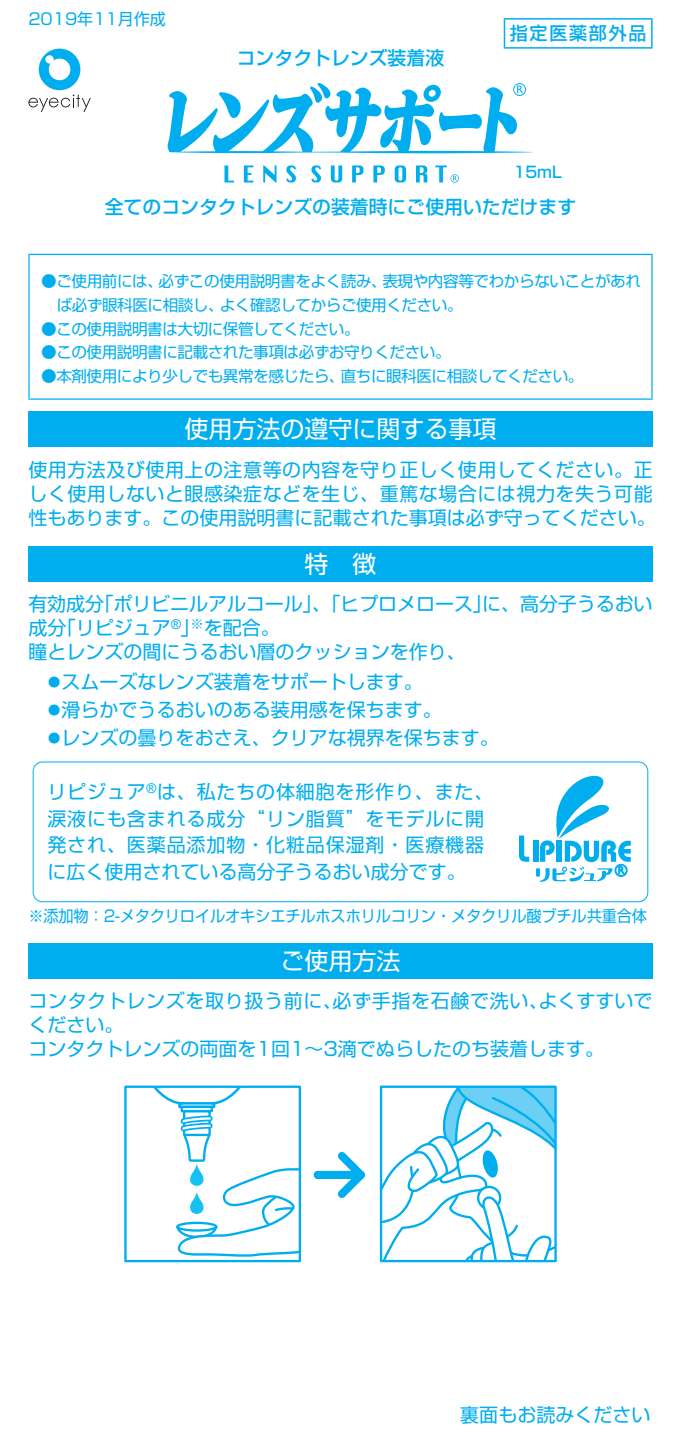
<style>
.page{position:relative;width:681px;height:1440px;background:#fff}
.page>*{position:absolute;margin:0;border:0;box-sizing:border-box;transform-origin:0 0}
.t1{font:24px "Shin Go Pro";color:#fff}
.t2{font:19px/24px "Shin Go Pro";color:#00aeef}
.t3{font:19px/24px "Shin Go Pro";letter-spacing:.025em;color:#00aeef}
.t4{font:19px/26.4px "Shin Go Pro";letter-spacing:.045em;color:#00aeef}
.t5{font:500 18.8px "Shin Go Pro";color:#00aeef}
.t6{font:500 18px "Shin Go Pro";letter-spacing:.1em;color:#00aeef}
.t7{font:16px "Shin Go Pro";letter-spacing:-.01em;color:#00aeef;scale:.95 1}
.t8{font:16px "Shin Go Pro";letter-spacing:-.01em;color:#00aeef}
.t9{font:15.6px/23.6px "Shin Go Pro";letter-spacing:-.03em;color:#00aeef}
.t10{font:500 15.6px "Shin Go Pro";color:#00aeef}
</style>
<div class="page">
<svg style="left:224px;top:165px;width:10px;height:17px"></svg>
<svg style="left:244px;top:165px;width:9px;height:17px"></svg>
<svg style="left:263px;top:165px;width:13px;height:17px"></svg>
<svg style="left:286px;top:165px;width:10px;height:17px"></svg>
<svg style="left:311px;top:165px;width:10px;height:17px"></svg>
<svg style="left:331px;top:165px;width:11px;height:17px"></svg>
<svg style="left:352px;top:165px;width:11px;height:17px"></svg>
<svg style="left:373px;top:165px;width:11px;height:17px"></svg>
<svg style="left:394px;top:165px;width:12px;height:17px"></svg>
<svg style="left:416px;top:165px;width:11px;height:17px"></svg>
<svg style="left:435px;top:165px;width:23px;height:18px"></svg>
<svg style="left:167px;top:83px;width:365px;height:70px"></svg>
<svg style="left:28px;top:49px;width:63px;height:63px"></svg>
<div style="left:28px;top:412px;width:624px;height:35px;background:#00aeef"></div>
<div style="left:28px;top:546px;width:624px;height:36px;background:#00aeef"></div>
<svg style="left:519px;top:835px;width:10px;height:27px"></svg>
<div style="left:532px;top:841px;width:6px;height:21px;background:#00aeef"></div>
<svg style="left:535px;top:776px;width:95px;height:106px"></svg>
<div style="left:33px;top:762px;width:614px;height:140px;border:1px solid #00aeef;border-radius:9px"></div>
<div style="left:28px;top:943px;width:624px;height:35px;background:#00aeef"></div>
<svg style="left:313px;top:1087px;width:240px;height:174px"></svg>
<div style="left:380px;top:1086px;width:176px;height:176px;border:2px solid #00aeef"></div>
<svg style="left:154px;top:1089px;width:144px;height:168px"></svg>
<div style="left:124px;top:1086px;width:177px;height:176px;border:2px solid #00aeef"></div>
<hr style="left:28px;top:254px;width:624px;height:1px;background:#00aeef">
<hr style="left:28px;top:255px;width:2px;height:143px;background:#00aeef">
<hr style="left:651px;top:255px;width:1px;height:143px;background:#00aeef">
<hr style="left:28px;top:398px;width:624px;height:2px;background:#00aeef">
<hr style="left:503px;top:18px;width:149px;height:2px;background:#00aeef">
<hr style="left:503px;top:20px;width:2px;height:27px;background:#00aeef">
<hr style="left:650px;top:20px;width:2px;height:27px;background:#00aeef">
<hr style="left:503px;top:47px;width:149px;height:2px;background:#00aeef">
<p class="t8" style="left:28px;top:6px;width:139px">2019年11月作成</p>
<p class="t5" style="left:237px;top:43px;width:209px">コンタクトレンズ装着液</p>
<p class="t6" style="left:509px;top:19px;width:138px">指定医薬部外品</p>
<p class="t10" style="left:513px;top:159px;width:50px">15mL</p>
<p class="t5" style="left:105px;top:191px;width:472px">全てのコンタクトレンズの装着時にご使用いただけます</p>
<p class="t9" style="left:57px;top:268px;width:585px;text-indent:-16px">● ご使用前には、必ずこの使用説明書をよく読み、表現や内容等でわからないことがあれば必ず眼科医に相談し、よく確認してからご使用ください。</p>
<p class="t9" style="left:41px;top:315px;width:320px">●この使用説明書は大切に保管してください。</p>
<p class="t9" style="left:41px;top:339px;width:411px">●この使用説明書に記載された事項は必ずお守りください。</p>
<p class="t9" style="left:41px;top:362px;width:543px">●本剤使用により少しでも異常を感じたら、直ちに眼科医に相談してください。</p>
<p class="t1" style="left:184px;top:410px;width:314px">使用方法の遵守に関する事項</p>
<p class="t3" style="left:28px;top:455px;width:628px">使用方法及び使用上の注意等の内容を守り正しく使用してください。正しく使用しないと眼感染症などを生じ、重篤な場合には視力を失う可能性もあります。この使用説明書に記載された事項は必ず守ってください。</p>
<p class="t1" style="left:304px;top:544px;width:73px">特　徴</p>
<p class="t2" style="left:28px;top:590px;width:625px">有効成分「ポリビニルアルコール」、「ヒプロメロース」に、高分子うるおい成分「リピジュア<sup>®</sup>」<sup>※</sup>を配合。<br>瞳とレンズの間にうるおい層のクッションを作り、</p>
<p class="t2" style="left:47px;top:668px;width:377px">● スムーズなレンズ装着をサポートします。</p>
<p class="t2" style="left:47px;top:696px;width:396px">● 滑らかでうるおいのある装用感を保ちます。</p>
<p class="t2" style="left:47px;top:724px;width:453px">● レンズの曇りをおさえ、クリアな視界を保ちます。</p>
<p class="t4" style="left:47px;top:777px;width:447px">リピジュア<sup>®</sup>は、私たちの体細胞を形作り、また、涙液にも含まれる成分“リン脂質”をモデルに開発され、医薬品添加物・化粧品保湿剤・医療機器に広く使用されている高分子うるおい成分です。</p>
<p class="t7" style="left:28px;top:903px;width:652px">※添加物：2-メタクリロイルオキシエチルホスホリルコリン・メタクリル酸ブチル共重合体</p>
<p class="t1" style="left:280px;top:941px;width:121px">ご使用方法</p>
<p class="t2" style="left:28px;top:987px;width:625px">コンタクトレンズを取り扱う前に、必ず手指を石鹸で洗い、よくすすいでください。<br>コンタクトレンズの両面を1回1～3滴でぬらしたのち装着します。</p>
<p class="t2" style="left:460px;top:1401px;width:191px">裏面もお読みください</p>
</div>
